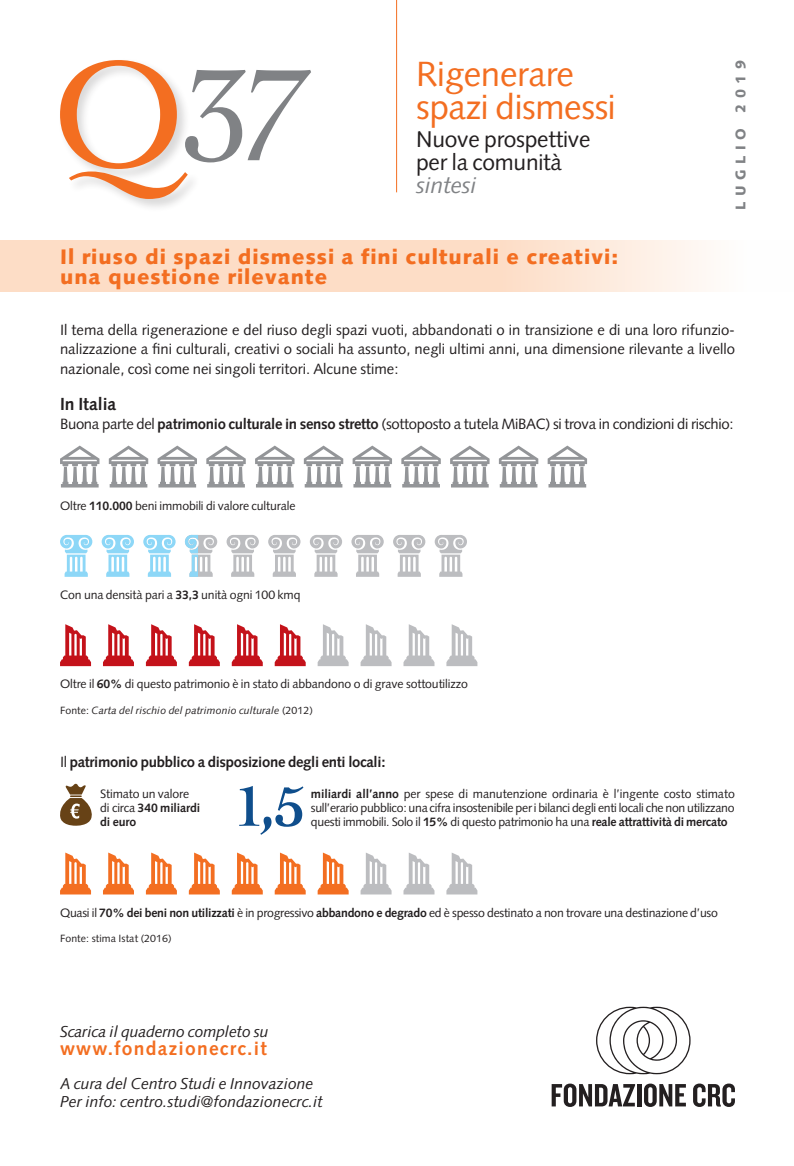
<style>
.page{position:relative;width:794px;height:1166px;background:#fff}
.page>*{position:absolute;margin:0;border:0;box-sizing:border-box;transform-origin:0 0}
.t1{font:138.08px "Cochin";color:#808285}
.t2{font:700 58.98px "Cochin";color:#0f4e8c}
.t3{font:35px "Syntax";letter-spacing:-.01em;color:#f36e21}
.t4{font:22.75px "Syntax";letter-spacing:-.01em;color:#231f20}
.t5{font:italic 22.75px "Syntax";letter-spacing:-.01em;color:#808285}
.t6{font:900 21px "Syntax";letter-spacing:.05em;color:#f36e21}
.t7{font:700 19.25px "Syntax";letter-spacing:.065em;color:#f36e21}
.t8{font:700 17.5px "Syntax";color:#231f20}
.t9{font:italic 15.75px "Syntax";color:#231f20}
.t10{font:14.88px/19.2px "Syntax";letter-spacing:-.02em;color:#231f20;text-align:justify}
.t11{font:700 14.88px "Syntax";letter-spacing:-.02em;color:#231f20}
.t12{font:900 14px "Syntax";letter-spacing:.4em;color:#808285}
.titoli_laterali{font:12.25px/14px "Syntax";letter-spacing:-.01em;color:#231f20}
.t13{font:italic 10.5px "Syntax";letter-spacing:.01em;color:#231f20}
.t14{font:10.5px "Syntax";letter-spacing:.01em;color:#231f20}
.s1{font-weight:700}
.s2{font-style:normal}
.s3{font-weight:400}
</style>
<div class="page">
<svg style="left:1px;top:240px;width:706px;height:52px;background:#fde1cc"></svg>
<div style="left:58px;top:58px;width:142px;height:154px;background:#231f20;opacity:.17"></div>
<svg style="left:60px;top:60px;width:128px;height:139px"></svg>
<hr style="left:396px;top:0;width:1px;height:192px;background:#f36e21">
<svg style="left:596px;top:1007px;width:94px;height:67px"></svg>
<svg style="left:551px;top:1083px;width:84px;height:24px"></svg>
<hr style="left:637px;top:1084px;width:4px;height:22px;background:#231f20">
<svg style="left:644px;top:1083px;width:42px;height:24px"></svg>
<svg style="left:693px;top:1083px;width:42px;height:24px"></svg>
<svg style="left:60px;top:445px;width:39px;height:42px"></svg>
<svg style="left:109px;top:445px;width:39px;height:42px"></svg>
<svg style="left:158px;top:445px;width:39px;height:42px"></svg>
<svg style="left:206px;top:445px;width:40px;height:42px"></svg>
<svg style="left:255px;top:445px;width:39px;height:42px"></svg>
<svg style="left:304px;top:445px;width:39px;height:42px"></svg>
<svg style="left:352px;top:445px;width:40px;height:42px"></svg>
<svg style="left:401px;top:445px;width:40px;height:42px"></svg>
<svg style="left:450px;top:445px;width:39px;height:42px"></svg>
<svg style="left:499px;top:445px;width:39px;height:42px"></svg>
<svg style="left:547px;top:445px;width:40px;height:42px"></svg>
<svg style="left:60px;top:535px;width:32px;height:42px"></svg>
<svg style="left:102px;top:535px;width:32px;height:42px"></svg>
<svg style="left:143px;top:535px;width:33px;height:42px"></svg>
<svg style="left:226px;top:535px;width:33px;height:42px"></svg>
<svg style="left:268px;top:535px;width:32px;height:42px"></svg>
<svg style="left:310px;top:535px;width:32px;height:42px"></svg>
<svg style="left:351px;top:535px;width:33px;height:42px"></svg>
<svg style="left:393px;top:535px;width:32px;height:42px"></svg>
<svg style="left:435px;top:535px;width:32px;height:42px"></svg>
<svg style="left:185px;top:535px;width:32px;height:42px"></svg>
<svg style="left:60px;top:624px;width:31px;height:42px"></svg>
<svg style="left:60px;top:852px;width:31px;height:42px"></svg>
<svg style="left:103px;top:624px;width:31px;height:42px"></svg>
<svg style="left:103px;top:852px;width:31px;height:42px"></svg>
<svg style="left:146px;top:624px;width:31px;height:42px"></svg>
<svg style="left:146px;top:852px;width:31px;height:42px"></svg>
<svg style="left:189px;top:624px;width:31px;height:42px"></svg>
<svg style="left:189px;top:852px;width:31px;height:42px"></svg>
<svg style="left:232px;top:624px;width:31px;height:42px"></svg>
<svg style="left:232px;top:852px;width:31px;height:42px"></svg>
<svg style="left:275px;top:624px;width:31px;height:42px"></svg>
<svg style="left:275px;top:852px;width:31px;height:42px"></svg>
<svg style="left:318px;top:624px;width:31px;height:42px"></svg>
<svg style="left:318px;top:852px;width:31px;height:42px"></svg>
<svg style="left:360px;top:624px;width:31px;height:42px"></svg>
<svg style="left:360px;top:853px;width:31px;height:41px"></svg>
<svg style="left:403px;top:624px;width:31px;height:42px"></svg>
<svg style="left:403px;top:853px;width:31px;height:41px"></svg>
<svg style="left:446px;top:624px;width:31px;height:42px"></svg>
<svg style="left:446px;top:853px;width:31px;height:41px"></svg>
<svg style="left:60px;top:783px;width:32px;height:43px"></svg>
<p class="t1" style="left:182px;top:22px;width:132px">37</p>
<p class="t3" style="left:416px;top:53px;width:159px">Rigenerare</p>
<p class="t3" style="left:416px;top:87px;width:201px">spazi dismessi</p>
<p class="t4" style="left:416px;top:126px;width:176px">Nuove prospettive</p>
<p class="t4" style="left:416px;top:149px;width:147px">per la comunità</p>
<p class="t5" style="left:416px;top:172px;width:62px">sintesi</p>
<p class="t12" style="left:732px;top:210px;width:152px;rotate:-90deg">LUGLIO 2019</p>
<p class="t6" style="left:60px;top:245px;width:560px">Il riuso di spazi dismessi a fini culturali e creativi:</p>
<p class="t6" style="left:60px;top:264px;width:269px">una questione rilevante</p>
<p class="t10" style="left:60px;top:320px;width:676px">Il tema della rigenerazione e del riuso degli spazi vuoti, abbandonati o in transizione e di una loro rifunzio&shy;nalizzazione a fini culturali, creativi o sociali ha assunto, negli ultimi anni, una dimensione rilevante a livello nazionale, così come nei singoli territori. Alcune stime:</p>
<p class="t8" style="left:60px;top:393px;width:58px">In Italia</p>
<p class="t10" style="left:60px;top:414px;width:675px">Buona parte del <span class="s1">patrimonio culturale in senso stretto</span> (sottoposto a tutela MiBAC) si trova in condizioni di rischio:</p>
<p class="titoli_laterali" style="left:60px;top:498px;width:237px">Oltre <span class="s1">110.000</span> beni immobili di valore culturale</p>
<p class="titoli_laterali" style="left:60px;top:588px;width:242px">Con una densità pari a <span class="s1">33,3</span> unità ogni 100 kmq</p>
<p class="titoli_laterali" style="left:60px;top:677px;width:409px">Oltre il <span class="s1">60%</span> di questo patrimonio è in stato di abbandono o di grave sottoutilizzo</p>
<p class="t13" style="left:60px;top:704px;width:254px"><span class="s2">Fonte:</span> Carta del rischio del patrimonio culturale <span class="s2">(2012)</span></p>
<p class="t11" style="left:60px;top:753px;width:327px"><span class="s3">Il</span> patrimonio pubblico a disposizione degli enti locali:</p>
<p class="titoli_laterali" style="left:100px;top:786px;width:102px">Stimato un valore di circa <span class="s1">340 miliardi di euro</span></p>
<p class="t2" style="left:235px;top:767px;width:72px">1,5</p>
<p class="titoli_laterali" style="left:311px;top:786px;width:425px;text-align:justify"><span class="s1">miliardi all’anno</span> per spese di manutenzione ordinaria è l’ingente costo stimato sull’erario pubblico: una cifra insostenibile per i bilanci degli enti locali che non utilizzano questi immobili. Solo il <span class="s1">15%</span> di questo patrimonio ha una <span class="s1">reale attrattività di mercato</span></p>
<p class="titoli_laterali" style="left:60px;top:905px;width:659px">Quasi il <span class="s1">70% dei beni non utilizzati</span> è in progressivo <span class="s1">abbandono e degrado</span> ed è spesso destinato a non trovare una destinazione d’uso</p>
<p class="t14" style="left:60px;top:932px;width:113px">Fonte: stima Istat (2016)</p>
<p class="t9" style="left:60px;top:1022px;width:210px">Scarica il quaderno completo su</p>
<p class="t7" style="left:60px;top:1037px;width:208px">www.fondazionecrc.it</p>
<p class="t9" style="left:60px;top:1074px;width:255px">A cura del Centro Studi e Innovazione</p>
<p class="t9" style="left:60px;top:1092px;width:264px">Per info: centro.studi@fondazionecrc.it</p>
</div>
